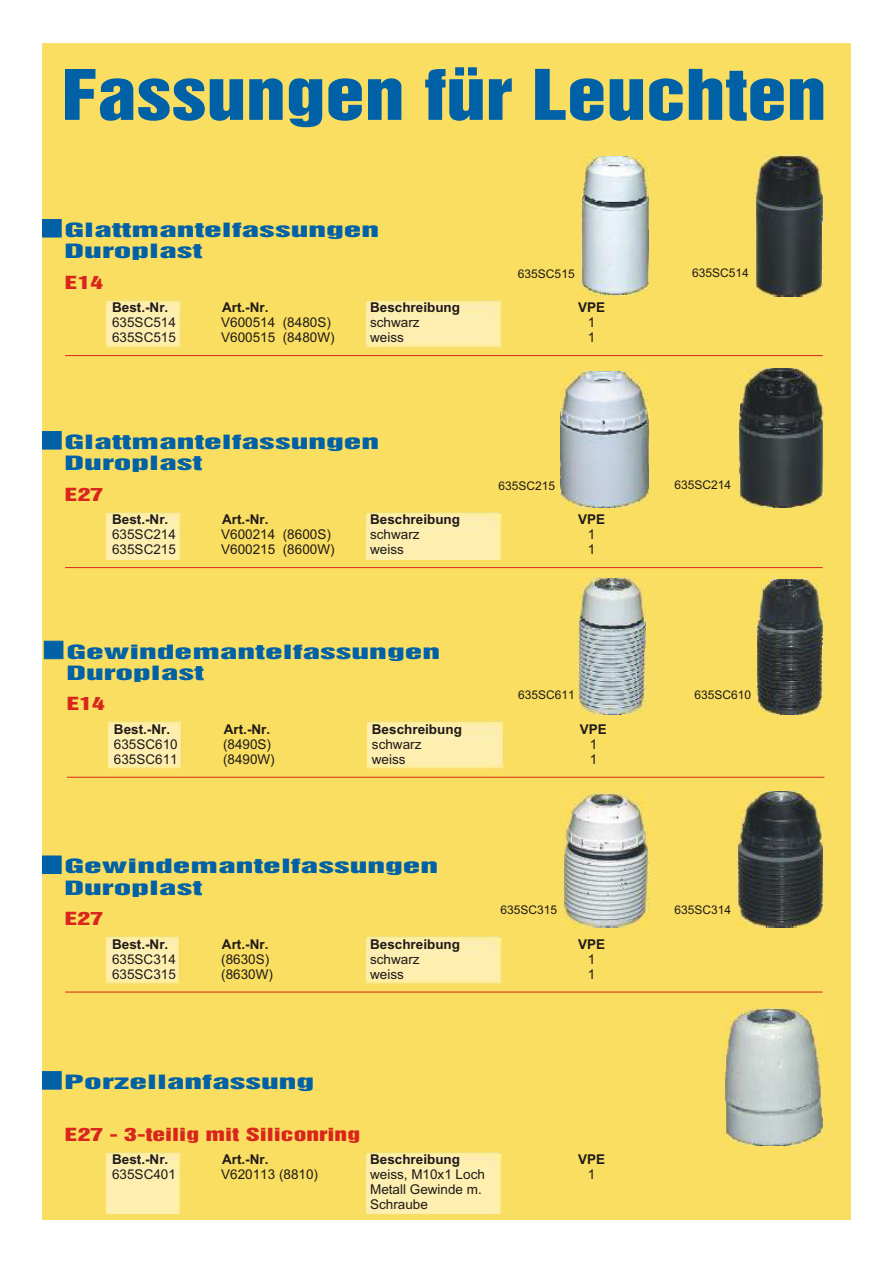
<style>
.page{position:relative;width:894px;height:1263px;background:#fff}
.page>*{position:absolute;margin:0;border:0;box-sizing:border-box;transform-origin:0 0}
.t1{font:63.6px "Switzerland Inserat";color:#0061a6;scale:1.24 1}
.t2{font:18px/21.6px "Switzerland Inserat";color:#0061a6;scale:1.97 1}
.t3{font:16.5px "Switzerland Inserat";color:#d9261c;scale:1.54 1}
.t4{font:13.5px/15.1px "Arial";color:#1f1a17}
.t5{font:700 13.5px "Arial";color:#1f1a17}
.t6{font:12px "Arial";color:#1f1a17}
</style>
<div class="page">
<div style="left:42px;top:43px;width:809px;height:1177px;background:#fade61;border:1px solid #fade61"></div>
<div style="left:42px;top:219px;width:19px;height:18px;background:#0061a6"></div>
<img style="left:107px;top:300px;width:74px;height:47px">
<img style="left:366px;top:300px;width:136px;height:47px">
<hr style="left:65px;top:355px;width:758px;height:1px;background:#d9261c">
<div style="left:42px;top:431px;width:19px;height:18px;background:#0061a6"></div>
<img style="left:107px;top:512px;width:74px;height:47px">
<img style="left:366px;top:512px;width:136px;height:47px">
<hr style="left:65px;top:567px;width:758px;height:1px;background:#d9261c">
<div style="left:44px;top:641px;width:19px;height:18px;background:#0061a6;border:1px solid #0061a6"></div>
<img style="left:108px;top:722px;width:74px;height:47px">
<img style="left:367px;top:722px;width:137px;height:47px">
<hr style="left:67px;top:777px;width:757px;height:1px;background:#d9261c">
<div style="left:42px;top:856px;width:19px;height:18px;background:#0061a6"></div>
<img style="left:107px;top:937px;width:74px;height:47px">
<img style="left:366px;top:937px;width:136px;height:47px">
<hr style="left:65px;top:992px;width:758px;height:1px;background:#d9261c">
<div style="left:42px;top:1071px;width:19px;height:18px;background:#0061a6;border:1px solid #0061a6"></div>
<img style="left:107px;top:1152px;width:74px;height:62px">
<img style="left:366px;top:1152px;width:136px;height:62px">
<img style="left:724px;top:1008px;width:98px;height:138px">
<img style="left:737px;top:791px;width:86px;height:136px">
<img style="left:564px;top:794px;width:84px;height:134px">
<img style="left:756px;top:580px;width:66px;height:134px">
<img style="left:579px;top:579px;width:67px;height:135px">
<img style="left:739px;top:368px;width:85px;height:139px">
<img style="left:560px;top:371px;width:89px;height:137px">
<img style="left:581px;top:157px;width:68px;height:139px">
<img style="left:755px;top:155px;width:68px;height:141px">
<h1 class="t1" style="left:62px;top:68px;width:618px">Fassungen für Leuchten</h1>
<h2 class="t2" style="left:65px;top:220px;width:161px">Glattmantelfassungen<br>Duroplast</h2>
<p class="t3" style="left:65px;top:275px;width:26px">E14</p>
<p class="t6" style="left:518px;top:269px;width:58px">635SC515</p>
<p class="t6" style="left:692px;top:268px;width:58px">635SC514</p>
<p class="t5" style="left:112px;top:302px;width:58px">Best.-Nr.</p>
<p class="t5" style="left:222px;top:302px;width:48px">Art.-Nr.</p>
<p class="t5" style="left:370px;top:302px;width:92px">Beschreibung</p>
<p class="t5" style="left:578px;top:302px;width:29px">VPE</p>
<p class="t4" style="left:112px;top:316px;width:65px">635SC514</p>
<p class="t4" style="left:221px;top:316px;width:111px">V600514 (8480S)</p>
<p class="t4" style="left:370px;top:316px;width:51px">schwarz</p>
<p class="t4" style="left:588px;top:316px;width:9px">1</p>
<p class="t4" style="left:112px;top:331px;width:65px">635SC515</p>
<p class="t4" style="left:221px;top:331px;width:115px">V600515 (8480W)</p>
<p class="t4" style="left:370px;top:331px;width:35px">weiss</p>
<p class="t4" style="left:588px;top:331px;width:9px">1</p>
<h2 class="t2" style="left:65px;top:432px;width:161px">Glattmantelfassungen<br>Duroplast</h2>
<p class="t3" style="left:65px;top:487px;width:26px">E27</p>
<p class="t6" style="left:498px;top:481px;width:58px">635SC215</p>
<p class="t6" style="left:674px;top:480px;width:58px">635SC214</p>
<p class="t5" style="left:112px;top:514px;width:58px">Best.-Nr.</p>
<p class="t5" style="left:222px;top:514px;width:48px">Art.-Nr.</p>
<p class="t5" style="left:370px;top:514px;width:92px">Beschreibung</p>
<p class="t5" style="left:578px;top:514px;width:29px">VPE</p>
<p class="t4" style="left:112px;top:528px;width:65px">635SC214</p>
<p class="t4" style="left:221px;top:528px;width:111px">V600214 (8600S)</p>
<p class="t4" style="left:370px;top:528px;width:51px">schwarz</p>
<p class="t4" style="left:588px;top:528px;width:9px">1</p>
<p class="t4" style="left:112px;top:543px;width:65px">635SC215</p>
<p class="t4" style="left:221px;top:543px;width:115px">V600215 (8600W)</p>
<p class="t4" style="left:370px;top:543px;width:35px">weiss</p>
<p class="t4" style="left:588px;top:543px;width:9px">1</p>
<h2 class="t2" style="left:66px;top:641px;width:191px">Gewindemantelfassungen<br>Duroplast</h2>
<p class="t3" style="left:67px;top:697px;width:26px">E14</p>
<p class="t6" style="left:518px;top:690px;width:58px">635SC611</p>
<p class="t6" style="left:694px;top:690px;width:58px">635SC610</p>
<p class="t5" style="left:114px;top:724px;width:58px">Best.-Nr.</p>
<p class="t5" style="left:224px;top:724px;width:48px">Art.-Nr.</p>
<p class="t5" style="left:372px;top:724px;width:92px">Beschreibung</p>
<p class="t5" style="left:580px;top:724px;width:29px">VPE</p>
<p class="t4" style="left:114px;top:738px;width:65px">635SC610</p>
<p class="t4" style="left:223px;top:738px;width:50px">(8490S)</p>
<p class="t4" style="left:372px;top:738px;width:51px">schwarz</p>
<p class="t4" style="left:590px;top:738px;width:9px">1</p>
<p class="t4" style="left:114px;top:753px;width:65px">635SC611</p>
<p class="t4" style="left:223px;top:753px;width:53px">(8490W)</p>
<p class="t4" style="left:372px;top:753px;width:35px">weiss</p>
<p class="t4" style="left:590px;top:753px;width:9px">1</p>
<h2 class="t2" style="left:65px;top:856px;width:191px">Gewindemantelfassungen<br>Duroplast</h2>
<p class="t3" style="left:65px;top:912px;width:26px">E27</p>
<p class="t6" style="left:500px;top:905px;width:58px">635SC315</p>
<p class="t6" style="left:674px;top:905px;width:58px">635SC314</p>
<p class="t5" style="left:112px;top:939px;width:58px">Best.-Nr.</p>
<p class="t5" style="left:222px;top:939px;width:48px">Art.-Nr.</p>
<p class="t5" style="left:370px;top:939px;width:92px">Beschreibung</p>
<p class="t5" style="left:578px;top:939px;width:29px">VPE</p>
<p class="t4" style="left:112px;top:953px;width:65px">635SC314</p>
<p class="t4" style="left:221px;top:953px;width:50px">(8630S)</p>
<p class="t4" style="left:370px;top:953px;width:51px">schwarz</p>
<p class="t4" style="left:588px;top:953px;width:9px">1</p>
<p class="t4" style="left:112px;top:968px;width:65px">635SC315</p>
<p class="t4" style="left:221px;top:968px;width:53px">(8630W)</p>
<p class="t4" style="left:370px;top:968px;width:35px">weiss</p>
<p class="t4" style="left:588px;top:968px;width:9px">1</p>
<h2 class="t2" style="left:65px;top:1072px;width:128px">Porzellanfassung</h2>
<p class="t3" style="left:65px;top:1127px;width:193px">E27 - 3-teilig mit Siliconring</p>
<p class="t5" style="left:112px;top:1154px;width:58px">Best.-Nr.</p>
<p class="t5" style="left:222px;top:1154px;width:48px">Art.-Nr.</p>
<p class="t5" style="left:370px;top:1154px;width:92px">Beschreibung</p>
<p class="t5" style="left:578px;top:1154px;width:29px">VPE</p>
<p class="t4" style="left:112px;top:1168px;width:65px">635SC401</p>
<p class="t4" style="left:221px;top:1168px;width:98px">V620113 (8810)</p>
<p class="t4" style="left:370px;top:1168px;width:116px">weiss, M10x1 Loch</p>
<p class="t4" style="left:588px;top:1168px;width:9px">1</p>
<p class="t4" style="left:370px;top:1183px;width:113px">Metall Gewinde m.<br>Schraube</p>
</div>
